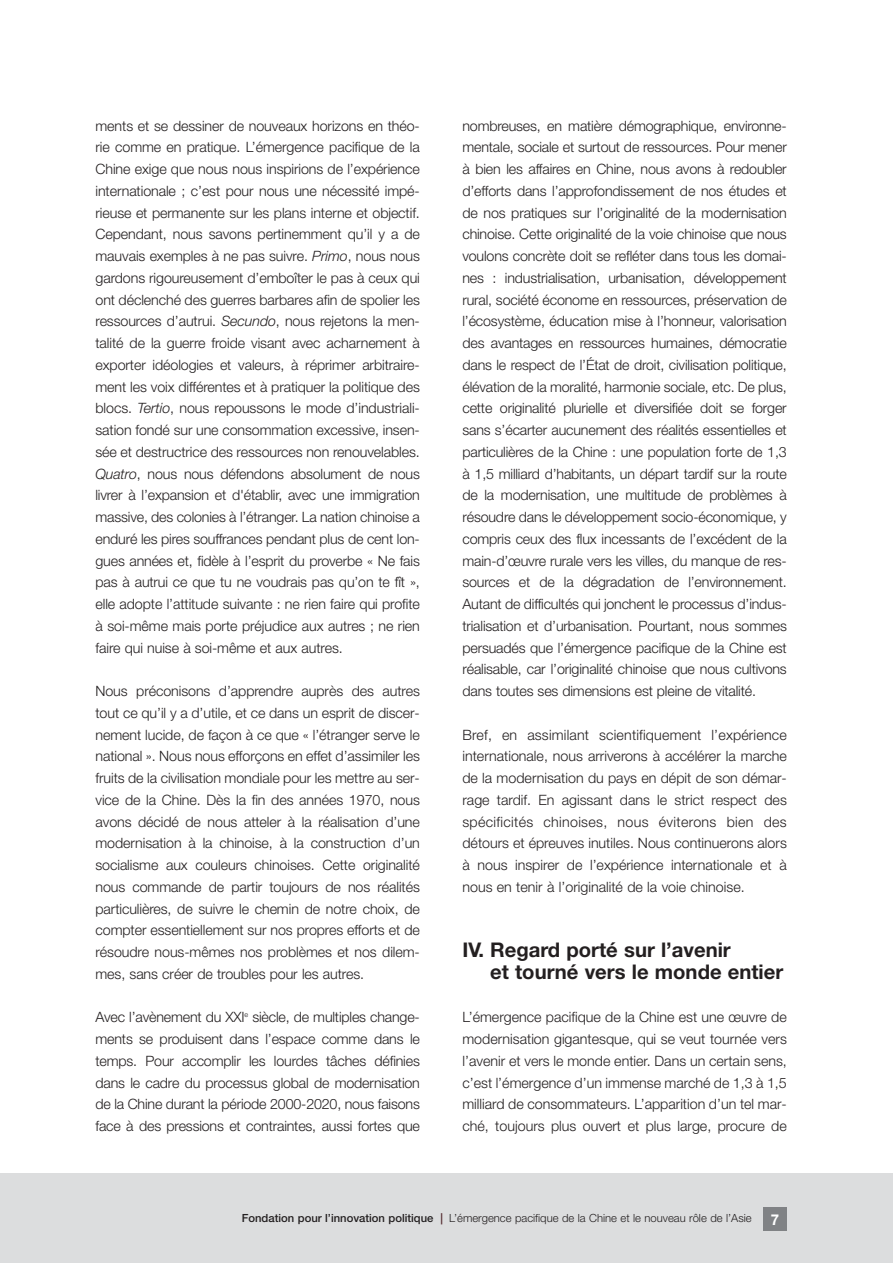
<style>
.page{position:relative;width:893px;height:1263px;background:#fff}
.page>*{position:absolute;margin:0;border:0;box-sizing:border-box;transform-origin:0 0}
.t1{font:700 20.25px/21.8px "Helvetica Neue";color:#231f20}
.t2{font:700 15px "Helvetica Neue";color:#fff}
.t3{font:300 14.25px/21.8px "Helvetica Neue";letter-spacing:-.005em;color:#231f20;text-align:justify}
.t4{font:300 11.25px "Helvetica Neue";color:#231f20}
.s1{font-style:italic}
.s2{font-weight:500}
.s3{font-weight:500;color:#562e32}
</style>
<div class="page">
<div style="left:0;top:1174px;width:892px;height:89px;background:#dcddde"></div>
<div style="left:763px;top:1208px;width:23px;height:23px;background:#808285"></div>
<p class="t3" style="left:95px;top:116px;width:326px">ments et se dessiner de nouveaux horizons en théo&shy;rie comme en pratique. L’émergence pacifique de la Chine exige que nous nous inspirions de l’expérience internationale ; c’est pour nous une nécessité impé&shy;rieuse et permanente sur les plans interne et objectif.<br>Cependant, nous savons pertinemment qu’il y a de mauvais exemples à ne pas suivre. <span class="s1">Primo</span>, nous nous gardons rigoureusement d’emboîter le pas à ceux qui ont déclenché des guerres barbares afin de spolier les ressources d’autrui. <span class="s1">Secundo</span>, nous rejetons la men&shy;talité de la guerre froide visant avec acharnement à exporter idéologies et valeurs, à réprimer arbitraire&shy;ment les voix différentes et à pratiquer la politique des blocs. <span class="s1">Tertio</span>, nous repoussons le mode d’industriali&shy;sation fondé sur une consommation excessive, insen&shy;sée et destructrice des ressources non renouvelables.<br><span class="s1">Quatro</span>, nous nous défendons absolument de nous livrer à l’expansion et d'établir, avec une immigration massive, des colonies à l’étranger. La nation chinoise a enduré les pires souffrances pendant plus de cent lon&shy;gues années et, fidèle à l’esprit du proverbe « Ne fais pas à autrui ce que tu ne voudrais pas qu’on te fît », elle adopte l’attitude suivante : ne rien faire qui profite à soi-même mais porte préjudice aux autres ; ne rien faire qui nuise à soi-même et aux autres.</p>
<p class="t3" style="left:95px;top:681px;width:326px">Nous préconisons d’apprendre auprès des autres tout ce qu’il y a d’utile, et ce dans un esprit de discer&shy;nement lucide, de façon à ce que « l’étranger serve le national ». Nous nous efforçons en effet d’assimiler les fruits de la civilisation mondiale pour les mettre au ser&shy;vice de la Chine. Dès la fin des années 1970, nous avons décidé de nous atteler à la réalisation d’une modernisation à la chinoise, à la construction d’un socialisme aux couleurs chinoises. Cette originalité nous commande de partir toujours de nos réalités particulières, de suivre le chemin de notre choix, de compter essentiellement sur nos propres efforts et de résoudre nous-mêmes nos problèmes et nos dilem&shy;mes, sans créer de troubles pour les autres.</p>
<p class="t3" style="left:95px;top:1008px;width:326px">Avec l’avènement du XXI<sup>e</sup> siècle, de multiples change&shy;ments se produisent dans l’espace comme dans le temps. Pour accomplir les lourdes tâches définies dans le cadre du processus global de modernisation de la Chine durant la période 2000-2020, nous faisons face à des pressions et contraintes, aussi fortes que</p>
<p class="t3" style="left:462px;top:116px;width:326px">nombreuses, en matière démographique, environne&shy;mentale, sociale et surtout de ressources. Pour mener à bien les affaires en Chine, nous avons à redoubler d’efforts dans l’approfondissement de nos études et de nos pratiques sur l’originalité de la modernisation chinoise. Cette originalité de la voie chinoise que nous voulons concrète doit se refléter dans tous les domai&shy;nes : industrialisation, urbanisation, développement rural, société économe en ressources, préservation de l’écosystème, éducation mise à l’honneur, valorisation des avantages en ressources humaines, démocratie dans le respect de l’État de droit, civilisation politique, élévation de la moralité, harmonie sociale, etc. De plus, cette originalité plurielle et diversifiée doit se forger sans s’écarter aucunement des réalités essentielles et particulières de la Chine : une population forte de 1,3 à 1,5 milliard d’habitants, un départ tardif sur la route de la modernisation, une multitude de problèmes à résoudre dans le développement socio-économique, y compris ceux des flux incessants de l’excédent de la main-d’œuvre rurale vers les villes, du manque de res&shy;sources et de la dégradation de l’environnement.<br>Autant de difficultés qui jonchent le processus d’indus&shy;trialisation et d’urbanisation. Pourtant, nous sommes persuadés que l’émergence pacifique de la Chine est réalisable, car l’originalité chinoise que nous cultivons dans toutes ses dimensions est pleine de vitalité.</p>
<p class="t3" style="left:462px;top:725px;width:326px">Bref, en assimilant scientifiquement l’expérience internationale, nous arriverons à accélérer la marche de la modernisation du pays en dépit de son démar&shy;rage tardif. En agissant dans le strict respect des spécificités chinoises, nous éviterons bien des détours et épreuves inutiles. Nous continuerons alors à nous inspirer de l’expérience internationale et à nous en tenir à l’originalité de la voie chinoise.</p>
<h1 class="t1" style="left:490px;top:941px;width:294px;text-indent:-28px">IV. Regard porté sur l’avenir<br>et tourné vers le monde entier</h1>
<p class="t3" style="left:462px;top:1008px;width:326px">L’émergence pacifique de la Chine est une œuvre de modernisation gigantesque, qui se veut tournée vers l’avenir et vers le monde entier. Dans un certain sens, c’est l’émergence d’un immense marché de 1,3 à 1,5 milliard de consommateurs. L’apparition d’un tel mar&shy;ché, toujours plus ouvert et plus large, procure de</p>
<p class="t4" style="left:242px;top:1214px;width:511px"><span class="s2">Fondation pour l’innovation politique</span> <span class="s3">|</span> L’émergence pacifique de la Chine et le nouveau rôle de l’Asie</p>
<p class="t2" style="left:771px;top:1214px;width:10px">7</p>
</div>
